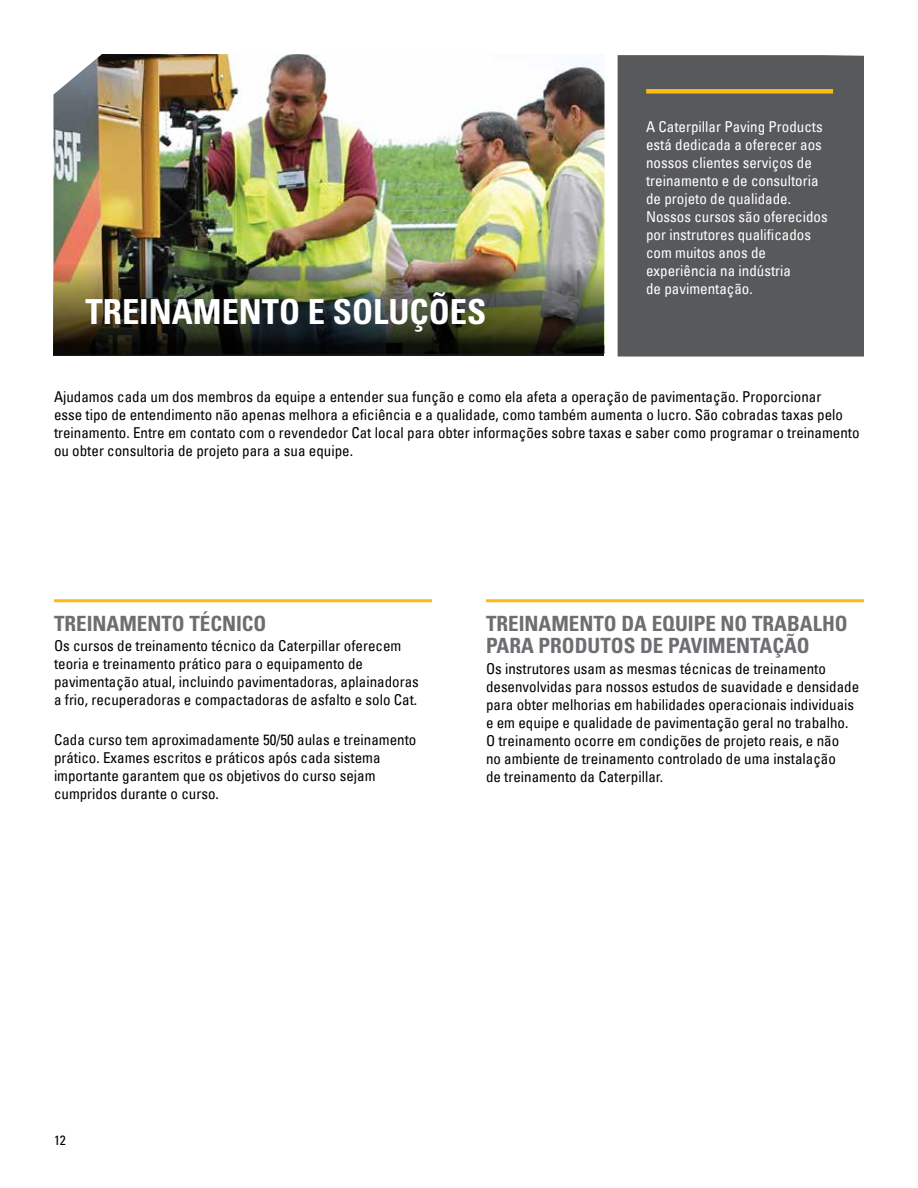
<style>
.page{position:relative;width:918px;height:1188px;background:#fff}
.page>*{position:absolute;margin:0;border:0;box-sizing:border-box;transform-origin:0 0}
.Headline_large_white{font:700 condensed 34.5px "Univers LT Std";color:#fff}
.Body_Copy{font:700 condensed 21px/22.5px "Univers LT Std";color:#6d6e71}
.Body_Copy-2{font:condensed 15px/18px "Univers LT";color:#000}
.Body_Copy-3{font:condensed 15px/18px "Univers LT";color:#fff}
.t1{font:condensed 13.5px "Univers LT";color:#000}
</style>
<div class="page">
<img style="left:53px;top:54px;width:551px;height:66px">
<img style="left:53px;top:120px;width:551px;height:235px">
<div style="left:618px;top:55px;width:246px;height:302px;background:#58595b"></div>
<div style="left:646px;top:89px;width:187px;height:5px;background:#fdba12"></div>
<hr style="left:54px;top:599px;width:378px;height:3px;background:#fdba12">
<hr style="left:486px;top:599px;width:378px;height:3px;background:#fdba12">
<p class="Headline_large_white" style="left:86px;top:291px;width:402px">TREINAMENTO E SOLUÇÕES</p>
<p class="Body_Copy-3" style="left:646px;top:117px;width:183px">A Caterpillar Paving Products está dedicada a oferecer aos nossos clientes serviços de treinamento e de consultoria de projeto de qualidade.<br>Nossos cursos são oferecidos por instrutores qualificados com muitos anos de experiência na indústria<br>de pavimentação.</p>
<p class="Body_Copy-2" style="left:54px;top:388px;width:807px">Ajudamos cada um dos membros da equipe a entender sua função e como ela afeta a operação de pavimentação. Proporcionar<br>esse tipo de entendimento não apenas melhora a eficiência e a qualidade, como também aumenta o lucro. São cobradas taxas pelo treinamento. Entre em contato com o revendedor Cat local para obter informações sobre taxas e saber como programar o treinamento ou obter consultoria de projeto para a sua equipe.</p>
<p class="Body_Copy" style="left:54px;top:612px;width:214px">TREINAMENTO TÉCNICO</p>
<p class="Body_Copy-2" style="left:54px;top:637px;width:366px">Os cursos de treinamento técnico da Caterpillar oferecem teoria e treinamento prático para o equipamento de pavimentação atual, incluindo pavimentadoras, aplainadoras a frio, recuperadoras e compactadoras de asfalto e solo Cat.</p>
<p class="Body_Copy-2" style="left:54px;top:731px;width:364px">Cada curso tem aproximadamente 50/50 aulas e treinamento prático. Exames escritos e práticos após cada sistema importante garantem que os objetivos do curso sejam cumpridos durante o curso.</p>
<p class="Body_Copy" style="left:486px;top:612px;width:363px">TREINAMENTO DA EQUIPE NO TRABALHO<br>PARA PRODUTOS DE PAVIMENTAÇÃO</p>
<p class="Body_Copy-2" style="left:486px;top:659px;width:375px">Os instrutores usam as mesmas técnicas de treinamento desenvolvidas para nossos estudos de suavidade e densidade para obter melhorias em habilidades operacionais individuais e em equipe e qualidade de pavimentação geral no trabalho.<br>O treinamento ocorre em condições de projeto reais, e não<br>no ambiente de treinamento controlado de uma instalação<br>de treinamento da Caterpillar.</p>
<p class="t1" style="left:54px;top:1132px;width:13px">12</p>
</div>
